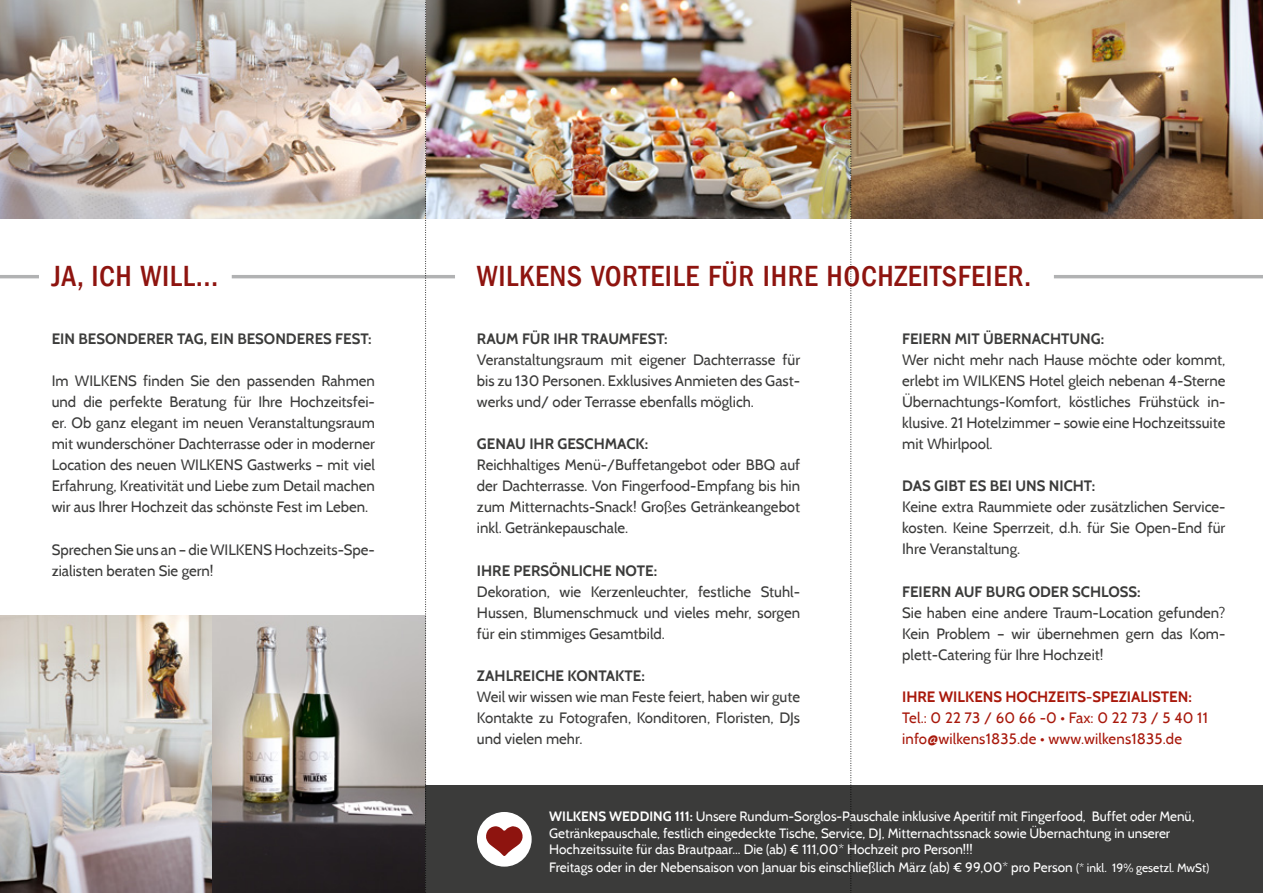
<style>
.page{position:relative;width:1263px;height:893px;background:#fff}
.page>*{position:absolute;margin:0;border:0;box-sizing:border-box;transform-origin:0 0}
.t1{font:500 condensed 30px "Franklin Gothic LT";letter-spacing:.02em;color:#8e140f}
.t2{font:15px/21px "Cabin";color:#3b3b3a;text-align:justify}
.t3{font:700 15px "Cabin";color:#3b3b3a}
.t4{font:15px/21px "Cabin";letter-spacing:.01em;color:#a8180b}
.t5{font:700 15px "Cabin";color:#a8180b}
.t6{font:13.5px/16.2px "Cabin";color:#fff}
.s1{font-weight:700}
.s2{font-size:12px}
</style>
<div class="page">
<hr style="left:1054px;top:275px;width:209px;height:3px;background:#b1b2b3">
<img style="left:852px;top:0;width:411px;height:219px">
<hr style="left:0;top:275px;width:39px;height:3px;background:#b1b2b3">
<hr style="left:232px;top:275px;width:223px;height:3px;background:#b1b2b3">
<img style="left:0;top:615px;width:213px;height:278px">
<img style="left:427px;top:0;width:423px;height:219px">
<svg style="left:213px;top:615px;width:212px;height:278px;background:#8c8884"></svg>
<img style="left:0;top:0;width:425px;height:219px">
<div style="left:426px;top:786px;width:837px;height:107px;background:#3b3b3a"></div>
<div style="left:477px;top:812px;width:55px;height:55px;background:#fff;border-radius:50%"></div>
<svg style="left:486px;top:826px;width:36px;height:30px"></svg>
<svg style="left:425px;top:0;width:2px;height:893px"></svg>
<svg style="left:850px;top:0;width:2px;height:893px"></svg>
<h1 class="t1" style="left:52px;top:259px;width:168px">JA, ICH WILL...</h1>
<p class="t3" style="left:52px;top:330px;width:321px">EIN BESONDERER TAG, EIN BESONDERES FEST:</p>
<p class="t2" style="left:52px;top:371px;width:325px">Im WILKENS finden Sie den passenden Rahmen und die perfekte Beratung für Ihre Hochzeitsfei&shy;er. Ob ganz elegant im neuen Veranstaltungsraum mit wunderschöner Dachterrasse oder in moderner Location des neuen WILKENS Gastwerks – mit viel Erfahrung, Kreativität und Liebe zum Detail machen wir aus Ihrer Hochzeit das schönste Fest im Leben.</p>
<p class="t2" style="left:52px;top:539px;width:325px">Sprechen Sie uns an – die WILKENS Hochzeits-Spe&shy;zialisten beraten Sie gern!</p>
<h1 class="t1" style="left:477px;top:259px;width:556px">WILKENS VORTEILE FÜR IHRE HOCHZEITSFEIER.</h1>
<p class="t3" style="left:477px;top:330px;width:192px">RAUM FÜR IHR TRAUMFEST:</p>
<p class="t2" style="left:477px;top:349px;width:325px">Veranstaltungsraum mit eigener Dachterrasse für bis zu 130 Personen. Exklusives Anmieten des Gast&shy;werks und/ oder Terrasse ebenfalls möglich.</p>
<p class="t3" style="left:477px;top:435px;width:173px">GENAU IHR GESCHMACK:</p>
<p class="t2" style="left:477px;top:455px;width:325px">Reichhaltiges Menü-/Buffetangebot oder BBQ auf der Dachterrasse. Von Fingerfood-Empfang bis hin zum Mitternachts-Snack! Großes Getränkeangebot inkl. Getränkepauschale.</p>
<p class="t3" style="left:477px;top:561px;width:182px">IHRE PERSÖNLICHE NOTE:</p>
<p class="t2" style="left:477px;top:581px;width:325px">Dekoration, wie Kerzenleuchter, festliche Stuhl-Hussen, Blumenschmuck und vieles mehr, sorgen für ein stimmiges Gesamtbild.</p>
<p class="t3" style="left:477px;top:667px;width:169px">ZAHLREICHE KONTAKTE:</p>
<p class="t2" style="left:477px;top:686px;width:325px">Weil wir wissen wie man Feste feiert, haben wir gute Kontakte zu Fotografen, Konditoren, Floristen, DJs und vielen mehr.</p>
<p class="t3" style="left:902px;top:330px;width:204px">FEIERN MIT ÜBERNACHTUNG:</p>
<p class="t2" style="left:902px;top:349px;width:325px">Wer nicht mehr nach Hause möchte oder kommt, erlebt im WILKENS Hotel gleich nebenan 4-Sterne Übernachtungs-Komfort, köstliches Frühstück in&shy;klusive. 21 Hotelzimmer – sowie eine Hochzeitssuite mit Whirlpool.</p>
<p class="t3" style="left:902px;top:477px;width:194px">DAS GIBT ES BEI UNS NICHT:</p>
<p class="t2" style="left:902px;top:497px;width:325px">Keine extra Raummiete oder zusätzlichen Service&shy;kosten. Keine Sperrzeit, d.h. für Sie Open-End für Ihre Veranstaltung.</p>
<p class="t3" style="left:902px;top:582px;width:240px">FEIERN AUF BURG ODER SCHLOSS:</p>
<p class="t2" style="left:902px;top:602px;width:325px">Sie haben eine andere Traum-Location gefunden?<br>Kein Problem – wir übernehmen gern das Kom&shy;plett-Catering für Ihre Hochzeit!</p>
<p class="t5" style="left:902px;top:688px;width:291px">IHRE WILKENS HOCHZEITS-SPEZIALISTEN:</p>
<p class="t4" style="left:902px;top:707px;width:307px">Tel.: 0 22 73 / 60 66 -0 • Fax: 0 22 73 / 5 40 11 info@wilkens1835.de • www.wilkens1835.de</p>
<p class="t6" style="left:549px;top:808px;width:647px"><span class="s1">WILKENS WEDDING 111:</span> Unsere Rundum-Sorglos-Pauschale inklusive Aperitif mit Fingerfood, Buffet oder Menü,<br>Getränkepauschale, festlich eingedeckte Tische, Service, DJ, Mitternachtssnack sowie Übernachtung in unserer<br>Hochzeitssuite für das Brautpaar... Die (ab) € 111,00* Hochzeit pro Person!!!</p>
<p class="t6" style="left:549px;top:859px;width:661px">Freitags oder in der Nebensaison von Januar bis einschließlich März (ab) € 99,00* pro Person <span class="s2">(* inkl. 19% gesetzl. MwSt)</span></p>
</div>
